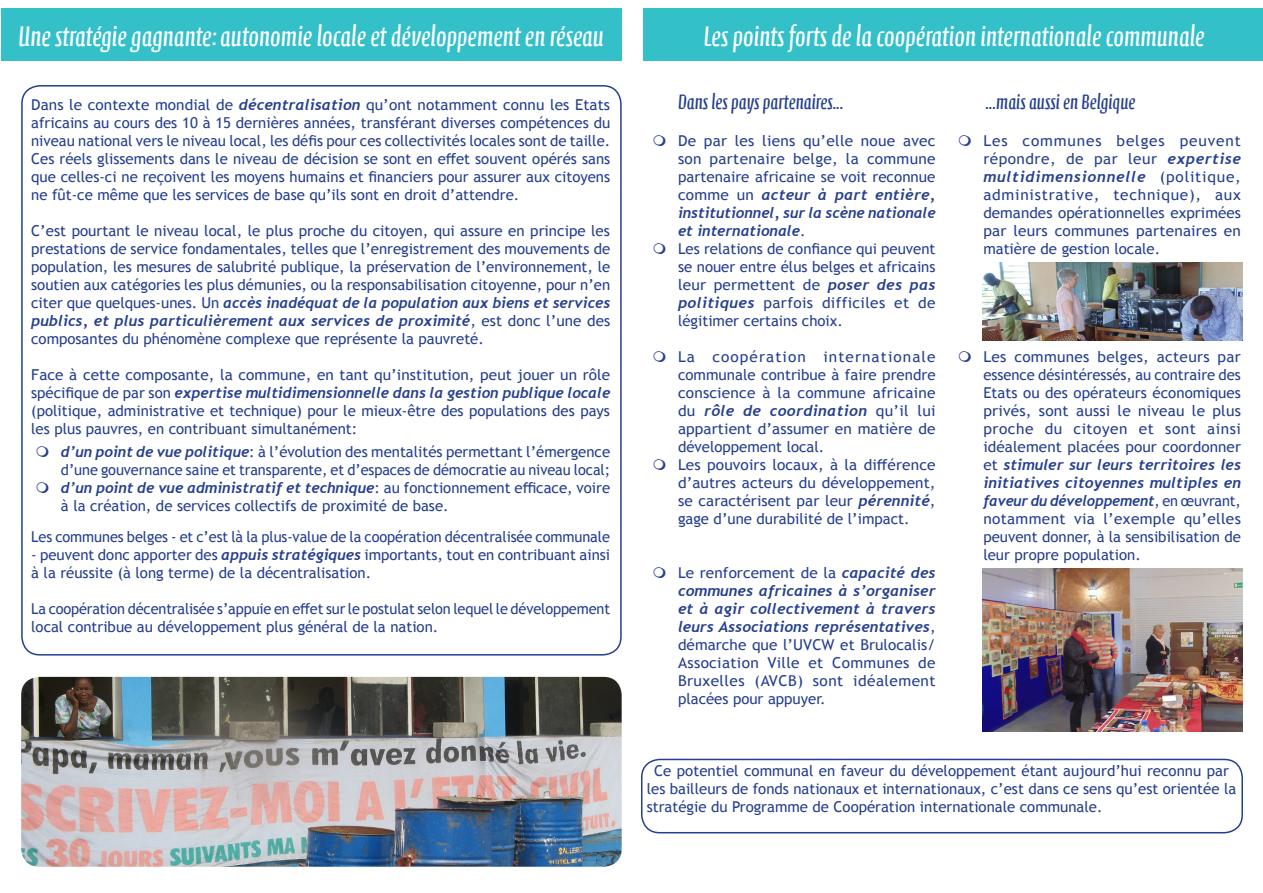
<style>
.page{position:relative;width:1263px;height:893px;background:#fff}
.page>*{position:absolute;margin:0;border:0;box-sizing:border-box;transform-origin:0 0}
.titre_encart{font:28.5px "Calcite Pro";color:#fff}
.sstitre{font:21px "Calcite Pro";color:#253f8e}
.texte_encart{font:15px/18px "Trebuchet MS";color:#253f8e;text-align:justify}
.t1{font:italic 700 15px/18px "Trebuchet";color:#253f8e}
.s1{font-family:"Trebuchet";font-weight:700;font-style:italic}
.s2{font-family:"Trebuchet MS";font-weight:400;font-style:normal}
</style>
<div class="page">
<div style="left:643px;top:9px;width:620px;height:52px;background:#33c0c9"></div>
<div style="left:641px;top:759px;width:602px;height:74px;border:2px solid #253f8e;border-radius:18px"></div>
<div style="left:1px;top:9px;width:621px;height:52px;background:#33c0c9"></div>
<img style="left:21px;top:677px;width:601px;height:190px">
<img style="left:982px;top:262px;width:261px;height:79px">
<img style="left:982px;top:568px;width:261px;height:164px">
<p class="titre_encart" style="left:19px;top:20px;width:587px">Une stratégie gagnante: autonomie locale et développement en réseau</p>
<p class="texte_encart" style="left:31px;top:96px;width:581px">Dans le contexte mondial de <span class="s1">décentralisation</span> qu’ont notamment connu les Etats africains au cours des 10 à 15 dernières années, transférant diverses compétences du niveau national vers le niveau local, les défis pour ces collectivités locales sont de taille.<br>Ces réels glissements dans le niveau de décision se sont en effet souvent opérés sans que celles-ci ne reçoivent les moyens humains et financiers pour assurer aux citoyens ne fût-ce même que les services de base qu’ils sont en droit d’attendre.</p>
<p class="texte_encart" style="left:31px;top:222px;width:580px">C’est pourtant le niveau local, le plus proche du citoyen, qui assure en principe les prestations de service fondamentales, telles que l’enregistrement des mouvements de population, les mesures de salubrité publique, la préservation de l’environnement, le soutien aux catégories les plus démunies, ou la responsabilisation citoyenne, pour n’en</p>
<p class="t1" style="left:31px;top:294px;width:581px"><span class="s2">citer que quelques-unes. Un</span> accès inadéquat de la population aux biens et services publics, et plus particulièrement aux services de proximité<span class="s2">, est donc l’une des</span></p>
<p class="texte_encart" style="left:31px;top:330px;width:454px">composantes du phénomène complexe que représente la pauvreté.</p>
<p class="texte_encart" style="left:31px;top:366px;width:580px">Face à cette composante, la commune, en tant qu’institution, peut jouer un rôle</p>
<p class="t1" style="left:31px;top:384px;width:581px"><span class="s2">spécifique de par son</span> expertise multidimensionnelle dans la gestion publique locale</p>
<p class="texte_encart" style="left:31px;top:402px;width:580px">(politique, administrative et technique) pour le mieux-être des populations des pays les plus pauvres, en contribuant simultanément:</p>
<p class="texte_encart" style="left:61px;top:442px;width:551px"><span class="s1">d’un point de vue politique</span>: à l’évolution des mentalités permettant l’émergence d’une gouvernance saine et transparente, et d’espaces de démocratie au niveau local;</p>
<p class="t1" style="left:61px;top:478px;width:551px">d’un point de vue administratif et technique<span class="s2">: au fonctionnement efficace, voire</span></p>
<p class="texte_encart" style="left:31px;top:489px;width:580px;line-height:31.8px;text-indent:30px">à la création, de services collectifs de proximité de base.<br>Les communes belges - et c’est là la plus-value de la coopération décentralisée communale</p>
<p class="texte_encart" style="left:31px;top:546px;width:580px">- peuvent donc apporter des <span class="s1">appuis stratégiques</span> importants, tout en contribuant ainsi à la réussite (à long terme) de la décentralisation.</p>
<p class="texte_encart" style="left:31px;top:600px;width:580px">La coopération décentralisée s’appuie en effet sur le postulat selon lequel le développement local contribue au développement plus général de la nation.</p>
<p class="titre_encart" style="left:704px;top:20px;width:502px">Les points forts de la coopération internationale communale</p>
<p class="sstitre" style="left:678px;top:90px;width:167px">Dans les pays partenaires...</p>
<p class="sstitre" style="left:985px;top:90px;width:152px">...mais aussi en Belgique</p>
<p class="texte_encart" style="left:678px;top:132px;width:259px">De par les liens qu’elle noue avec son partenaire belge, la commune partenaire africaine se voit reconnue comme un <span class="s1">acteur à part entière, institutionnel, sur la scène nationale et internationale</span>.</p>
<p class="texte_encart" style="left:678px;top:240px;width:259px">Les relations de confiance qui peuvent se nouer entre élus belges et africains leur permettent de <span class="s1">poser des pas politiques</span> parfois difficiles et de légitimer certains choix.</p>
<p class="texte_encart" style="left:678px;top:348px;width:259px">La coopération internationale communale contribue à faire prendre conscience à la commune africaine du <span class="s1">rôle de coordination</span> qu’il lui appartient d’assumer en matière de développement local.</p>
<p class="texte_encart" style="left:678px;top:456px;width:259px">Les pouvoirs locaux, à la différence d’autres acteurs du développement, se caractérisent par leur <span class="s1">pérennité</span>, gage d’une durabilité de l’impact.</p>
<p class="texte_encart" style="left:678px;top:564px;width:259px">Le renforcement de la <span class="s1">capacité des communes africaines à s’organiser et à agir collectivement à travers leurs Associations représentatives</span>, démarche que l’UVCW et Brulocalis/ Association Ville et Communes de Bruxelles (AVCB) sont idéalement placées pour appuyer.</p>
<p class="texte_encart" style="left:983px;top:132px;width:259px">Les communes belges peuvent répondre, de par leur <span class="s1">expertise multidimensionnelle</span> (politique, administrative, technique), aux demandes opérationnelles exprimées par leurs communes partenaires en matière de gestion locale.</p>
<p class="texte_encart" style="left:983px;top:348px;width:259px">Les communes belges, acteurs par essence désintéressés, au contraire des Etats ou des opérateurs économiques privés, sont aussi le niveau le plus proche du citoyen et sont ainsi idéalement placées pour coordonner et <span class="s1">stimuler sur leurs territoires les initiatives citoyennes multiples en faveur du développement</span>, en œuvrant, notamment via l’exemple qu’elles peuvent donner, à la sensibilisation de leur propre population.</p>
<p class="texte_encart" style="left:647px;top:762px;width:591px;text-align:left;text-indent:8px">Ce potentiel communal en faveur du développement étant aujourd’hui reconnu par les bailleurs de fonds nationaux et internationaux, c’est dans ce sens qu’est orientée la stratégie du Programme de Coopération internationale communale.</p>
</div>
